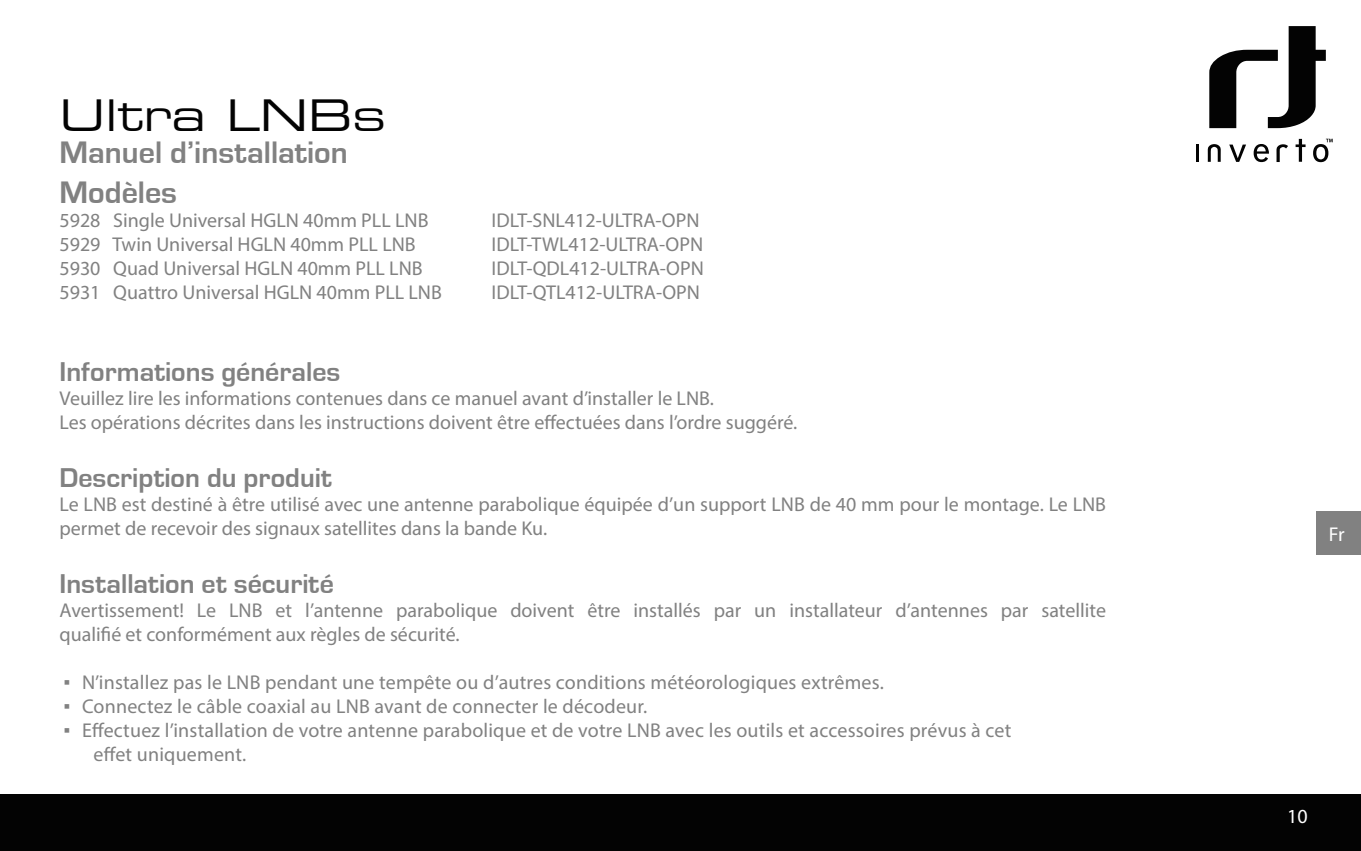
<style>
.page{position:relative;width:1361px;height:851px;background:#fff}
.page>*{position:absolute;margin:0;border:0;box-sizing:border-box;transform-origin:0 0}
.t1{font:44px "Eurostile Extended Two";color:#030303}
.t2{font:700 32px "Eurostile T";color:#818181}
.t3{font:700 28px "Eurostile T";color:#818181}
.t4{font:20px/24px "Myriad Pro";color:#818181}
.t5{font:20px "Myriad Pro";color:#fff}
.s1{font-family:"Arial"}
</style>
<div class="page">
<div style="left:0;top:794px;width:1361px;height:56px;background:#030303"></div>
<svg style="left:1209px;top:26px;width:116px;height:102px"></svg>
<svg style="left:1295px;top:139px;width:10px;height:23px"></svg>
<hr style="left:1196px;top:144px;width:3px;height:18px;background:#030303">
<svg style="left:1229px;top:144px;width:17px;height:18px"></svg>
<svg style="left:1253px;top:144px;width:16px;height:18px"></svg>
<svg style="left:1313px;top:139px;width:19px;height:23px"></svg>
<svg style="left:1276px;top:144px;width:12px;height:18px"></svg>
<svg style="left:1207px;top:144px;width:13px;height:18px"></svg>
<div style="left:1316px;top:511px;width:45px;height:43px;background:#818181"></div>
<h1 class="t1" style="left:60px;top:85px;width:328px">Ultra LNBs</h1>
<h2 class="t2" style="left:60px;top:135px;width:290px">Manuel d’installation</h2>
<h2 class="t2" style="left:60px;top:175px;width:119px">Modèles</h2>
<p class="t4" style="left:60px;top:208px;width:370px">5928 Single Universal HGLN 40mm PLL LNB</p>
<p class="t4" style="left:492px;top:208px;width:209px">IDLT-SNL412-ULTRA-OPN</p>
<p class="t4" style="left:60px;top:232px;width:358px">5929 Twin Universal HGLN 40mm PLL LNB</p>
<p class="t4" style="left:492px;top:232px;width:213px">IDLT-TWL412-ULTRA-OPN</p>
<p class="t4" style="left:60px;top:256px;width:365px">5930 Quad Universal HGLN 40mm PLL LNB</p>
<p class="t4" style="left:492px;top:256px;width:214px">IDLT-QDL412-ULTRA-OPN</p>
<p class="t4" style="left:60px;top:280px;width:384px">5931 Quattro Universal HGLN 40mm PLL LNB</p>
<p class="t4" style="left:492px;top:280px;width:210px">IDLT-QTL412-ULTRA-OPN</p>
<h3 class="t3" style="left:60px;top:356px;width:282px">Informations générales</h3>
<p class="t4" style="left:60px;top:386px;width:739px">Veuillez lire les informations contenues dans ce manuel avant d’installer le LNB.<br>Les opérations décrites dans les instructions doivent être effectuées dans l’ordre suggéré.</p>
<h3 class="t3" style="left:60px;top:462px;width:274px">Description du produit</h3>
<p class="t4" style="left:60px;top:491px;width:1048px">Le LNB est destiné à être utilisé avec une antenne parabolique équipée d’un support LNB de 40 mm pour le montage. Le LNB permet de recevoir des signaux satellites dans la bande Ku.</p>
<h3 class="t3" style="left:60px;top:567px;width:276px">Installation et sécurité</h3>
<p class="t4" style="left:60px;top:597px;width:1048px">Avertissement! Le LNB et l’antenne parabolique doivent être installés par un installateur d’antennes par satellite qualifié et conformément aux règles de sécurité.</p>
<p class="t4" style="left:64px;top:669px;width:821px"><span class="s1">▪</span> N’installez pas le LNB pendant une tempête ou d’autres conditions météorologiques extrêmes.</p>
<p class="t4" style="left:64px;top:693px;width:585px"><span class="s1">▪</span> Connectez le câble coaxial au LNB avant de connecter le décodeur.</p>
<p class="t4" style="left:94px;top:717px;width:919px;text-indent:-30px"><span class="s1">▪</span> Effectuez l’installation de votre antenne parabolique et de votre LNB avec les outils et accessoires prévus à cet effet uniquement.</p>
<p class="t5" style="left:1328px;top:522px;width:17px">Fr</p>
<p class="t5" style="left:1287px;top:804px;width:22px">10</p>
</div>
